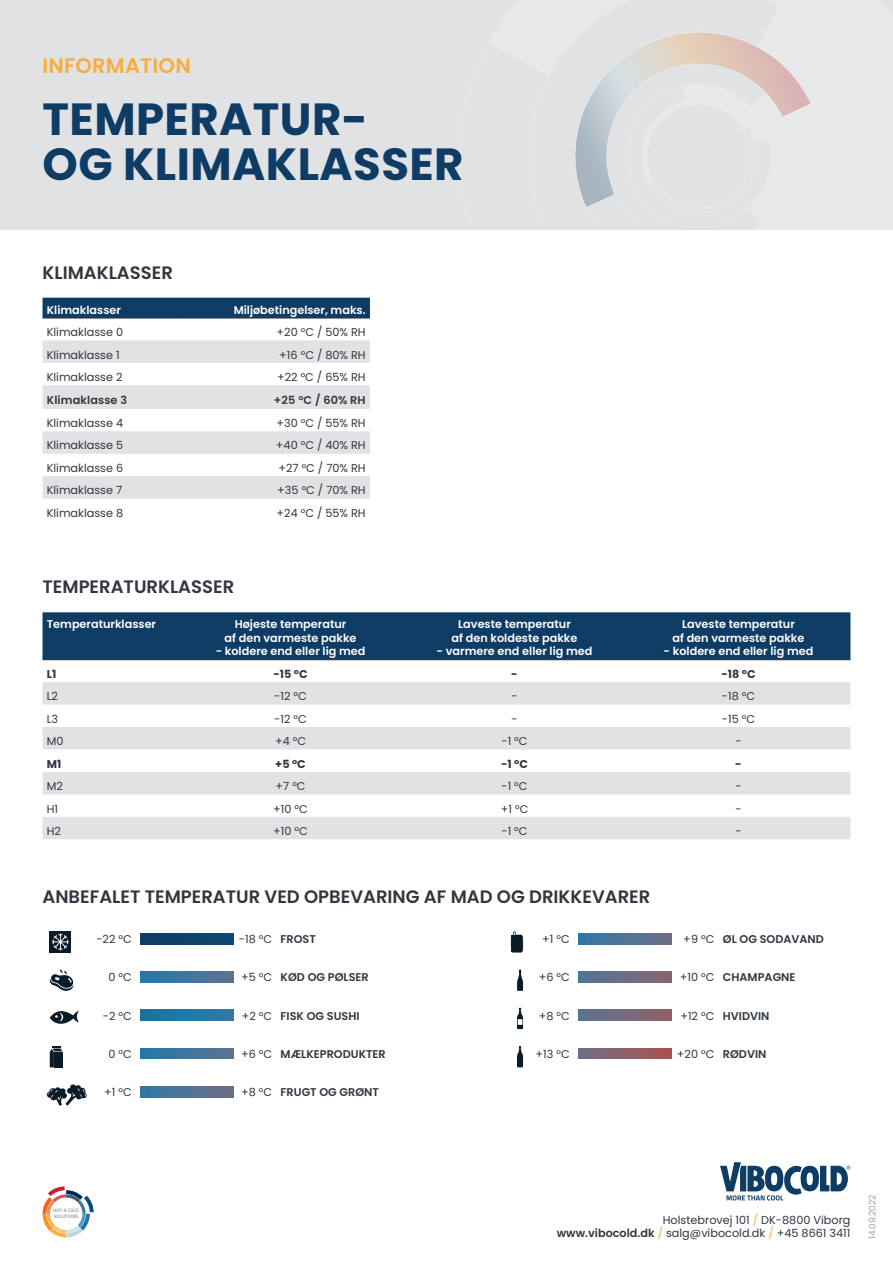
<style>
.page{position:relative;width:893px;height:1263px;background:#fff}
.page>*{position:absolute;margin:0;border:0;box-sizing:border-box;transform-origin:0 0}
.t1{font:700 45px/45px "Poppins";letter-spacing:.01em;color:#0e3c65}
.t2{font:600 21px "Poppins";letter-spacing:.01em;color:#f8ad3e}
.t3{font:600 18px "Poppins";color:#323640}
.t4{font:11.25px/13.5px "Poppins";color:#323640;text-align:right}
.t5{font:600 11.25px/13.5px "Poppins";color:#fff;text-align:center}
.t6{font:600 11.25px "Poppins";color:#323640}
.t7{font:700 11.25px "Poppins";color:#323640}
.t8{font:300 9px "Poppins";color:#858891}
.t9{font:600 4.95px/5.8px "Titillium Web";color:#939598}
.s1{font-weight:600}
.s2{font-weight:400}
.s3{color:#f8ad3e}
</style>
<div class="page">
<div style="left:0;top:0;width:893px;height:230px;background:#e1e2e4"></div>
<svg style="left:575px;top:32px;width:236px;height:175px"></svg>
<div style="left:43px;top:298px;width:327px;height:19px;background:#0e3c65"></div>
<svg style="left:43px;top:340px;width:327px;height:159px;fill:#e1e2e4"></svg>
<hr style="left:43px;top:317px;width:136px;height:2px;background:#323640">
<hr style="left:179px;top:317px;width:191px;height:2px;background:#323640">
<div style="left:43px;top:612px;width:807px;height:47px;background:#0e3c65"></div>
<svg style="left:43px;top:682px;width:807px;height:157px;fill:#e1e2e4"></svg>
<hr style="left:43px;top:659px;width:136px;height:1px;background:#323640">
<hr style="left:179px;top:659px;width:224px;height:1px;background:#323640">
<hr style="left:403px;top:659px;width:223px;height:1px;background:#323640">
<hr style="left:626px;top:659px;width:224px;height:1px;background:#323640">
<div style="left:50px;top:931px;width:21px;height:21px;background:#0a1b28"></div>
<svg style="left:52px;top:933px;width:17px;height:17px"></svg>
<svg style="left:511px;top:931px;width:12px;height:21px"></svg>
<svg style="left:50px;top:969px;width:24px;height:22px"></svg>
<svg style="left:517px;top:969px;width:6px;height:22px"></svg>
<svg style="left:50px;top:1010px;width:29px;height:14px"></svg>
<svg style="left:517px;top:1008px;width:6px;height:21px"></svg>
<div style="left:55px;top:1052px;width:8px;height:15px;background:#0a1b28"></div>
<svg style="left:50px;top:1046px;width:12px;height:21px"></svg>
<svg style="left:517px;top:1046px;width:6px;height:21px"></svg>
<div style="left:517px;top:1057px;width:6px;height:7px;background:#0a1b28"></div>
<svg style="left:47px;top:1084px;width:40px;height:22px"></svg>
<div style="left:140px;top:933px;width:94px;height:11px;background:#0e416a"></div>
<svg style="left:140px;top:972px;width:94px;height:10px"></svg>
<svg style="left:140px;top:1048px;width:94px;height:11px"></svg>
<svg style="left:140px;top:1086px;width:94px;height:11px"></svg>
<svg style="left:578px;top:933px;width:94px;height:11px"></svg>
<svg style="left:578px;top:972px;width:94px;height:10px"></svg>
<svg style="left:578px;top:1010px;width:94px;height:10px"></svg>
<svg style="left:578px;top:1048px;width:94px;height:11px"></svg>
<svg style="left:140px;top:1010px;width:94px;height:10px"></svg>
<svg style="left:720px;top:1162px;width:130px;height:38px"></svg>
<svg style="left:43px;top:1186px;width:51px;height:51px"></svg>
<h2 class="t2" style="left:43px;top:54px;width:150px">INFORMATION</h2>
<h1 class="t1" style="left:43px;top:97px;width:423px">TEMPERATUR-<br>OG KLIMAKLASSER</h1>
<h3 class="t3" style="left:43px;top:262px;width:132px">KLIMAKLASSER</h3>
<p class="t5" style="left:47px;top:303px;width:76px">Klimaklasser</p>
<p class="t5" style="left:234px;top:303px;width:134px">Miljøbetingelser, maks.</p>
<p class="t4" style="left:47px;top:326px;width:78px">Klimaklasse 0</p>
<p class="t4" style="left:277px;top:326px;width:91px">+20 °C / 50% RH</p>
<p class="t4" style="left:47px;top:348px;width:74px">Klimaklasse 1</p>
<p class="t4" style="left:279px;top:348px;width:88px">+16 °C / 80% RH</p>
<p class="t4" style="left:47px;top:370px;width:77px">Klimaklasse 2</p>
<p class="t4" style="left:277px;top:370px;width:90px">+22 °C / 65% RH</p>
<p class="t6" style="left:47px;top:393px;width:82px">Klimaklasse 3</p>
<p class="t6" style="left:274px;top:393px;width:93px">+25 °C / 60% RH</p>
<p class="t4" style="left:47px;top:416px;width:78px">Klimaklasse 4</p>
<p class="t4" style="left:276px;top:416px;width:91px">+30 °C / 55% RH</p>
<p class="t4" style="left:47px;top:439px;width:78px">Klimaklasse 5</p>
<p class="t4" style="left:276px;top:439px;width:91px">+40 °C / 40% RH</p>
<p class="t4" style="left:47px;top:461px;width:78px">Klimaklasse 6</p>
<p class="t4" style="left:278px;top:461px;width:89px">+27 °C / 70% RH</p>
<p class="t4" style="left:47px;top:484px;width:77px">Klimaklasse 7</p>
<p class="t4" style="left:277px;top:484px;width:90px">+35 °C / 70% RH</p>
<p class="t4" style="left:47px;top:506px;width:78px">Klimaklasse 8</p>
<p class="t4" style="left:276px;top:506px;width:91px">+24 °C / 55% RH</p>
<h3 class="t3" style="left:43px;top:576px;width:193px">TEMPERATURKLASSER</h3>
<p class="t5" style="left:47px;top:618px;width:111px">Temperaturklasser</p>
<p class="t5" style="left:225px;top:618px;width:133px">Højeste temperatur<br>af den varmeste pakke</p>
<p class="t5" style="left:216px;top:645px;width:151px">- koldere end eller lig med</p>
<p class="t5" style="left:452px;top:618px;width:127px">Laveste temperatur af den koldeste pakke</p>
<p class="t5" style="left:436px;top:645px;width:158px">- varmere end eller lig med</p>
<p class="t5" style="left:672px;top:618px;width:133px">Laveste temperatur<br>af den varmeste pakke</p>
<p class="t5" style="left:664px;top:645px;width:151px">- koldere end eller lig med</p>
<p class="t7" style="left:47px;top:667px;width:11px">L1</p>
<p class="t7" style="left:273px;top:667px;width:36px">-15 °C</p>
<p class="t7" style="left:511px;top:667px;width:8px">-</p>
<p class="t7" style="left:721px;top:667px;width:36px">-18 °C</p>
<p class="t4" style="left:47px;top:690px;width:13px">L2</p>
<p class="t4" style="left:274px;top:690px;width:34px">-12 °C</p>
<p class="t4" style="left:511px;top:690px;width:8px">-</p>
<p class="t4" style="left:722px;top:690px;width:35px">-18 °C</p>
<p class="t4" style="left:47px;top:712px;width:13px">L3</p>
<p class="t4" style="left:274px;top:712px;width:34px">-12 °C</p>
<p class="t4" style="left:511px;top:712px;width:8px">-</p>
<p class="t4" style="left:722px;top:712px;width:35px">-15 °C</p>
<p class="t4" style="left:47px;top:734px;width:18px">M0</p>
<p class="t4" style="left:275px;top:734px;width:33px">+4 °C</p>
<p class="t4" style="left:501px;top:734px;width:28px">-1 °C</p>
<p class="t4" style="left:735px;top:734px;width:8px">-</p>
<p class="t7" style="left:47px;top:757px;width:16px">M1</p>
<p class="t7" style="left:275px;top:757px;width:32px">+5 °C</p>
<p class="t7" style="left:501px;top:757px;width:28px">-1 °C</p>
<p class="t7" style="left:735px;top:757px;width:8px">-</p>
<p class="t4" style="left:47px;top:779px;width:18px">M2</p>
<p class="t4" style="left:276px;top:779px;width:32px">+7 °C</p>
<p class="t4" style="left:501px;top:779px;width:28px">-1 °C</p>
<p class="t4" style="left:735px;top:779px;width:8px">-</p>
<p class="t4" style="left:47px;top:802px;width:13px">H1</p>
<p class="t4" style="left:273px;top:802px;width:36px">+10 °C</p>
<p class="t4" style="left:501px;top:802px;width:29px">+1 °C</p>
<p class="t4" style="left:735px;top:802px;width:8px">-</p>
<p class="t4" style="left:47px;top:824px;width:16px">H2</p>
<p class="t4" style="left:273px;top:824px;width:36px">+10 °C</p>
<p class="t4" style="left:501px;top:824px;width:28px">-1 °C</p>
<p class="t4" style="left:735px;top:824px;width:8px">-</p>
<h3 class="t3" style="left:43px;top:887px;width:609px">ANBEFALET TEMPERATUR VED OPBEVARING AF MAD OG DRIKKEVARER</h3>
<p class="t4" style="left:96px;top:932px;width:37px">-22 °C</p>
<p class="t4" style="left:239px;top:932px;width:79px">-18 °C <span class="s1">FROST</span></p>
<p class="t4" style="left:542px;top:932px;width:29px">+1 °C</p>
<p class="t6" style="left:683px;top:933px;width:142px"><span class="s2">+9 °C</span> ØL OG SODAVAND</p>
<p class="t4" style="left:108px;top:971px;width:25px">0 °C</p>
<p class="t6" style="left:241px;top:971px;width:129px"><span class="s2">+5 °C</span> KØD OG PØLSER</p>
<p class="t4" style="left:539px;top:971px;width:33px">+6 °C</p>
<p class="t6" style="left:680px;top:971px;width:117px"><span class="s2">+10 °C</span> CHAMPAGNE</p>
<p class="t4" style="left:103px;top:1009px;width:30px">-2 °C</p>
<p class="t6" style="left:242px;top:1009px;width:119px"><span class="s2">+2 °C</span> FISK OG SUSHI</p>
<p class="t4" style="left:539px;top:1009px;width:33px">+8 °C</p>
<p class="t6" style="left:680px;top:1009px;width:91px"><span class="s2">+12 °C</span> HVIDVIN</p>
<p class="t4" style="left:108px;top:1047px;width:25px">0 °C</p>
<p class="t6" style="left:241px;top:1047px;width:146px"><span class="s2">+6 °C</span> MÆLKEPRODUKTER</p>
<p class="t4" style="left:536px;top:1047px;width:36px">+13 °C</p>
<p class="t6" style="left:677px;top:1047px;width:91px"><span class="s2">+20 °C</span> RØDVIN</p>
<p class="t4" style="left:104px;top:1085px;width:29px">+1 °C</p>
<p class="t6" style="left:241px;top:1086px;width:140px"><span class="s2">+8 °C</span> FRUGT OG GRØNT</p>
<p class="t9" style="left:53px;top:1207px;width:27px">HOT &amp; COLD<br>SOLUTIONS</p>
<p class="t4" style="left:557px;top:1213px;width:295px">Holstebrovej 101 <span class="s3">/</span> DK-8800 Viborg<br><span class="s1">www.vibocold.dk</span> <span class="s3">/</span> salg@vibocold.dk <span class="s3">/</span> +45 8661 3411</p>
<p class="t8" style="left:867px;top:1238px;width:45px;rotate:-90deg">14.09.2022</p>
</div>
